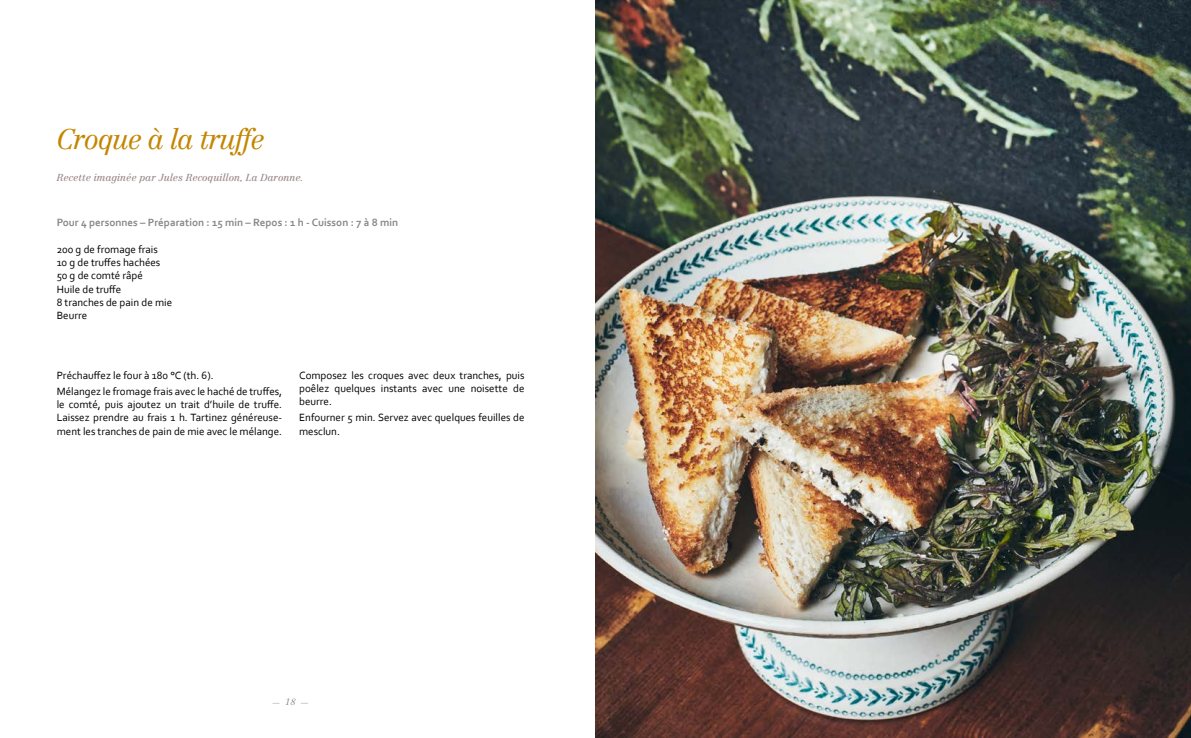
<style>
.page{position:relative;width:1191px;height:738px;background:#fff}
.page>*{position:absolute;margin:0;border:0;box-sizing:border-box;transform-origin:0 0}
.t1{font:italic 300 28px "Centennial";letter-spacing:-.05em;color:#c38600}
.t2{font:11px/13.2px "Corbel";color:#000}
.t3{font:700 11px "Corbel";color:#868786}
.t4{font:italic 10px "Centennial";letter-spacing:-.005em;color:#998787}
.t5{font:italic 300 7px "Centennial";color:#868786}
.s1{font-size:9px}
</style>
<div class="page">
<img style="left:595px;top:0;width:596px;height:737px">
<h1 class="t1" style="left:57px;top:122px;width:209px">Croque à la truffe</h1>
<p class="t4" style="left:57px;top:171px;width:248px">Recette imaginée par Jules Recoquillon, La Daronne.</p>
<p class="t3" style="left:57px;top:215px;width:343px">Pour 4 personnes – Préparation : 15 min – Repos : 1 h - Cuisson : 7 à 8 min</p>
<p class="t2" style="left:57px;top:242px;width:117px">200 g de fromage frais<br>10 g de truffes hachées<br>50 g de comté râpé<br>Huile de truffe<br>8 tranches de pain de mie<br>Beurre</p>
<p class="t2" style="left:57px;top:367px;width:227px;line-height:16px">Préchauffez le four à 180 °C (th. 6).<br>Mélangez le fromage frais avec le haché de truffes,</p>
<p class="t2" style="left:57px;top:397px;width:227px;text-align:justify">le comté, puis ajoutez un trait d’huile de truffe.<br>Laissez prendre au frais 1 h. Tartinez généreuse&shy;ment les tranches de pain de mie avec le mélange.</p>
<p class="t2" style="left:299px;top:368px;width:227px;text-align:justify">Composez les croques avec deux tranches, puis poêlez quelques instants avec une noisette de beurre.</p>
<p class="t2" style="left:299px;top:410px;width:227px">Enfourner 5 min. Servez avec quelques feuilles de mesclun.</p>
<p class="t5" style="left:273px;top:698px;width:37px">— <span class="s1">18</span> —</p>
</div>
